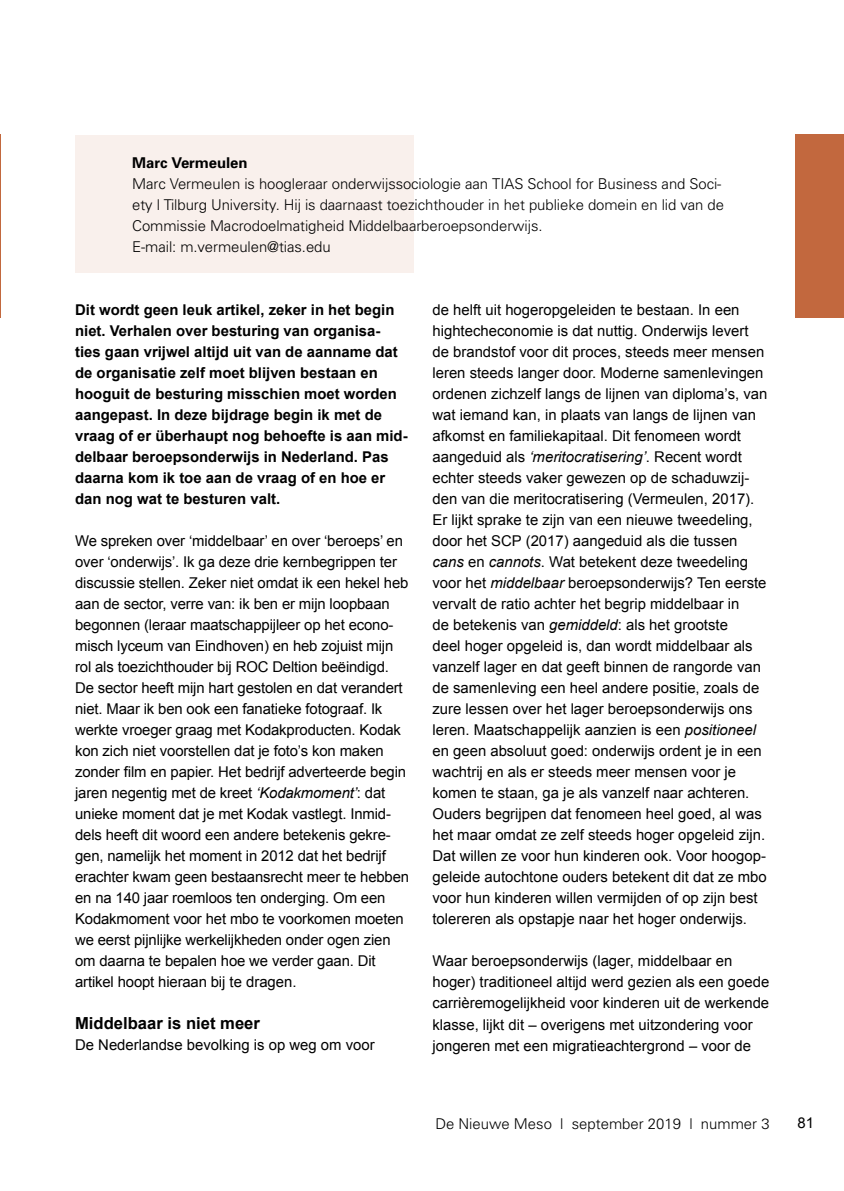
<style>
.page{position:relative;width:844px;height:1191px;background:#fff}
.page>*{position:absolute;margin:0;border:0;box-sizing:border-box;transform-origin:0 0}
.t1{font:700 16.62px "Arial";color:#000}
.t2{font:14.88px/21px "Arial";color:#000}
.t3{font:700 14.88px/21px "Arial";color:#000}
.t4{font:300 14.88px/21px "Univers";letter-spacing:-.005em;color:#000}
.t5{font:700 14.88px "Univers";letter-spacing:-.005em;color:#000}
.s1{font-style:italic}
</style>
<div class="page">
<hr style="left:0;top:134px;width:1px;height:184px;background:#c2683e">
<div style="left:794px;top:134px;width:49px;height:184px;background:#c2683e"></div>
<div style="left:75px;top:135px;width:338px;height:138px;background:#f9f0ec"></div>
<p class="t5" style="left:132px;top:153px;width:117px">Marc Vermeulen</p>
<p class="t4" style="left:132px;top:173px;width:593px">Marc Vermeulen is hoogleraar onderwijssociologie aan TIAS School for Business and Soci&shy;ety | Tilburg University. Hij is daarnaast toezichthouder in het publieke domein en lid van de Commissie Macrodoelmatigheid Middelbaarberoepsonderwijs.<br>E-mail: m.vermeulen@tias.edu</p>
<p class="t3" style="left:75px;top:300px;width:334px">Dit wordt geen leuk artikel, zeker in het begin niet. Verhalen over besturing van organisa&shy;ties gaan vrijwel altijd uit van de aanname dat de organisatie zelf moet blijven bestaan en hooguit de besturing misschien moet worden aangepast. In deze bijdrage begin ik met de vraag of er überhaupt nog behoefte is aan mid&shy;delbaar beroepsonderwijs in Nederland. Pas daarna kom ik toe aan de vraag of en hoe er dan nog wat te besturen valt.</p>
<p class="t2" style="left:75px;top:530px;width:335px">We spreken over ‘middelbaar’ en over ‘beroeps’ en over ‘onderwijs’. Ik ga deze drie kernbegrippen ter discussie stellen. Zeker niet omdat ik een hekel heb aan de sector, verre van: ik ben er mijn loopbaan begonnen (leraar maatschappijleer op het econo&shy;misch lyceum van Eindhoven) en heb zojuist mijn rol als toezichthouder bij ROC Deltion beëindigd.<br>De sector heeft mijn hart gestolen en dat verandert niet. Maar ik ben ook een fanatieke fotograaf. Ik werkte vroeger graag met Kodakproducten. Kodak kon zich niet voorstellen dat je foto’s kon maken zonder film en papier. Het bedrijf adverteerde begin jaren negentig met de kreet <span class="s1">‘Kodakmoment’</span>: dat unieke moment dat je met Kodak vastlegt. Inmid&shy;dels heeft dit woord een andere betekenis gekre&shy;gen, namelijk het moment in 2012 dat het bedrijf erachter kwam geen bestaansrecht meer te hebben en na 140 jaar roemloos ten onderging. Om een Kodakmoment voor het mbo te voorkomen moeten we eerst pijnlijke werkelijkheden onder ogen zien om daarna te bepalen hoe we verder gaan. Dit artikel hoopt hieraan bij te dragen.</p>
<p class="t1" style="left:75px;top:1012px;width:186px">Middelbaar is niet meer</p>
<p class="t2" style="left:75px;top:1034px;width:301px">De Nederlandse bevolking is op weg om voor</p>
<p class="t2" style="left:432px;top:299px;width:336px">de helft uit hogeropgeleiden te bestaan. In een hightecheconomie is dat nuttig. Onderwijs levert de brandstof voor dit proces, steeds meer mensen leren steeds langer door. Moderne samenlevingen ordenen zichzelf langs de lijnen van diploma’s, van wat iemand kan, in plaats van langs de lijnen van afkomst en familiekapitaal. Dit fenomeen wordt aangeduid als <span class="s1">‘meritocratisering’</span>. Recent wordt echter steeds vaker gewezen op de schaduwzij&shy;den van die meritocratisering (Vermeulen, 2017).<br>Er lijkt sprake te zijn van een nieuwe tweedeling, door het SCP (2017) aangeduid als die tussen <span class="s1">cans</span> en <span class="s1">cannots</span>. Wat betekent deze tweedeling voor het <span class="s1">middelbaar</span> beroepsonderwijs? Ten eerste vervalt de ratio achter het begrip middelbaar in<br>de betekenis van <span class="s1">gemiddeld</span>: als het grootste<br>deel hoger opgeleid is, dan wordt middelbaar als vanzelf lager en dat geeft binnen de rangorde van de samenleving een heel andere positie, zoals de zure lessen over het lager beroepsonderwijs ons leren. Maatschappelijk aanzien is een <span class="s1">positioneel </span>en geen absoluut goed: onderwijs ordent je in een wachtrij en als er steeds meer mensen voor je komen te staan, ga je als vanzelf naar achteren.<br>Ouders begrijpen dat fenomeen heel goed, al was het maar omdat ze zelf steeds hoger opgeleid zijn.<br>Dat willen ze voor hun kinderen ook. Voor hoogop&shy;geleide autochtone ouders betekent dit dat ze mbo voor hun kinderen willen vermijden of op zijn best tolereren als opstapje naar het hoger onderwijs.</p>
<p class="t2" style="left:432px;top:951px;width:338px">Waar beroepsonderwijs (lager, middelbaar en hoger) traditioneel altijd werd gezien als een goede carrièremogelijkheid voor kinderen uit de werkende klasse, lijkt dit – overigens met uitzondering voor jongeren met een migratieachtergrond – voor de</p>
<p class="t4" style="left:435px;top:1112px;width:335px">De Nieuwe Meso | september 2019 | nummer 3</p>
<p class="t2" style="left:797px;top:1112px;width:18px">81</p>
</div>
